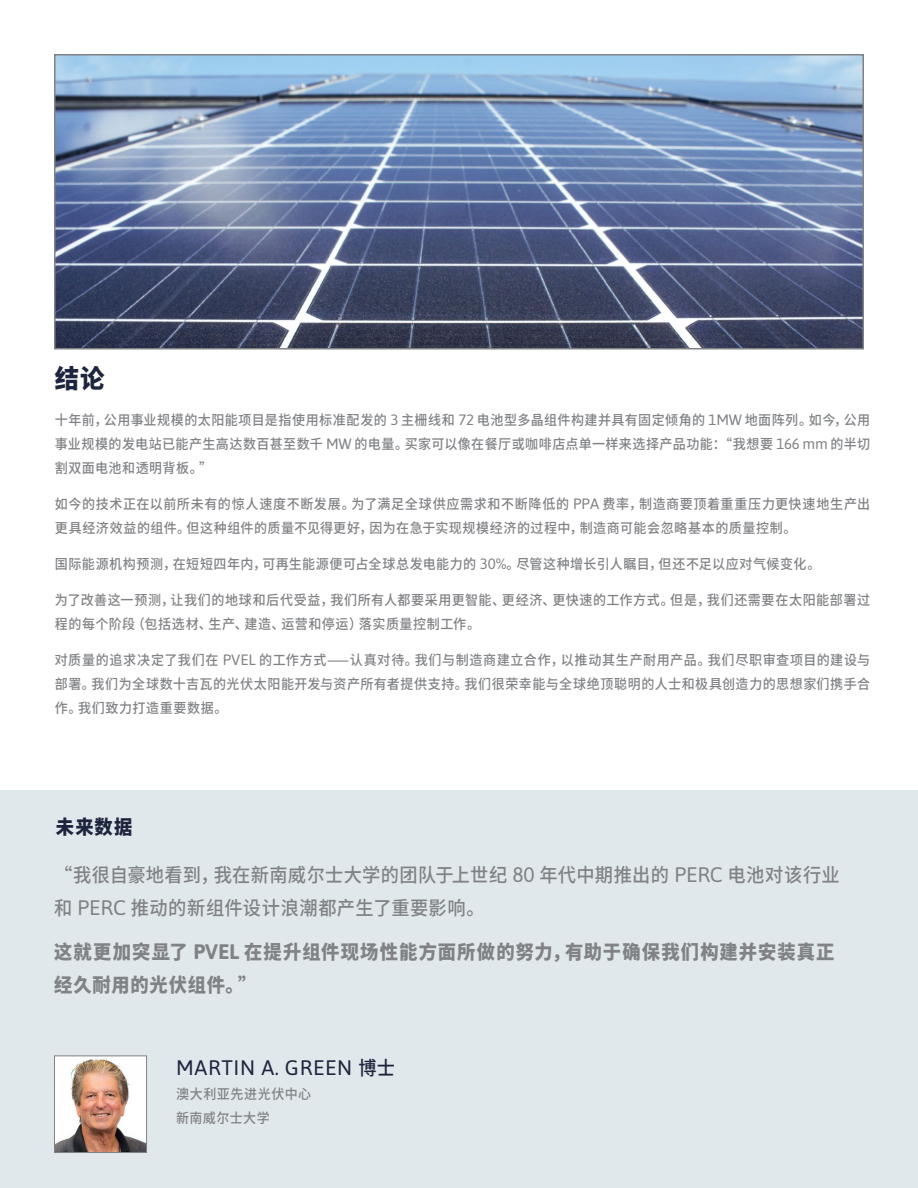
<style>
.page{position:relative;width:918px;height:1188px;background:#fff}
.page>*{position:absolute;margin:0;border:0;box-sizing:border-box;transform-origin:0 0}
.t1{font:900 25.8px "Noto Sans CJ Ksc";color:#1d243d;scale:.95 1}
.t2{font:21px "Asap";letter-spacing:.03em;color:#1d243d}
.t3{font:500 19.35px/33px "Noto Sans CJ Ksc";letter-spacing:.015em;color:#808285;scale:.95 1}
.t4{font:900 19.35px/33px "Noto Sans CJ Ksc";letter-spacing:.06em;color:#808285;scale:.95 1}
.t5{font:900 19.35px "Noto Sans CJ Ksc";color:#1d243d;scale:.95 1}
.t6{font:500 13.8px/24px "Noto Sans CJ Ksc";letter-spacing:.04em;color:#808285;scale:.95 1}
.s1{font-family:"Asap";font-weight:400;font-size:15px}
.s2{font-family:"Asap";font-weight:400;font-size:21px}
.s3{font-family:"Asap";font-weight:700;font-size:21px}
.s4{font-family:"Noto Sans CJ Ksc";font-weight:500;font-size:19.35px}
</style>
<div class="page">
<img style="left:57px;top:57px;width:804px;height:290px">
<div style="left:54px;top:54px;width:810px;height:296px;border:2px solid #808285"></div>
<div style="left:0;top:790px;width:918px;height:398px;background:#e1e8ec"></div>
<img style="left:56px;top:1058px;width:89px;height:93px">
<div style="left:54px;top:1056px;width:93px;height:97px;border:1px solid #808285"></div>
<h1 class="t1" style="left:55px;top:364px;width:54px">结论</h1>
<p class="t6" style="left:55px;top:408px;width:860px;text-align:justify">十年前，公用事业规模的太阳能项目是指使用标准配发的 <span class="s1">3</span> 主栅线和 <span class="s1">72</span> 电池型多晶组件构建并具有固定倾角的 <span class="s1">1MW</span> 地面阵列。如今，公用事业规模的发电站已能产生高达数百甚至数千 <span class="s1">MW</span> 的电量。买家可以像在餐厅或咖啡店点单一样来选择产品功能：“我想要 <span class="s1">166 mm</span> 的半切割双面电池和透明背板。”</p>
<p class="t6" style="left:55px;top:492px;width:860px">如今的技术正在以前所未有的惊人速度不断发展。为了满足全球供应需求和不断降低的 <span class="s1">PPA</span> 费率，制造商要顶着重重压力更快速地生产出更具经济效益的组件。但这种组件的质量不见得更好，因为在急于实现规模经济的过程中，制造商可能会忽略基本的质量控制。</p>
<p class="t6" style="left:55px;top:552px;width:807px">国际能源机构预测，在短短四年内，可再生能源便可占全球总发电能力的 <span class="s1">30%</span>。尽管这种增长引人瞩目，但还不足以应对气候变化。</p>
<p class="t6" style="left:55px;top:588px;width:860px">为了改善这一预测，让我们的地球和后代受益，我们所有人都要采用更智能、更经济、更快速的工作方式。但是，我们还需要在太阳能部署过程的每个阶段（包括选材、生产、建造、运营和停运）落实质量控制工作。</p>
<p class="t6" style="left:55px;top:648px;width:860px;text-align:justify">对质量的追求决定了我们在 <span class="s1">PVEL</span> 的工作方式——认真对待。我们与制造商建立合作，以推动其生产耐用产品。我们尽职审查项目的建设与部署。我们为全球数十吉瓦的光伏太阳能开发与资产所有者提供支持。我们很荣幸能与全球绝顶聪明的人士和极具创造力的思想家们携手合作。我们致力打造重要数据。</p>
<h3 class="t5" style="left:56px;top:816px;width:82px">未来数据</h3>
<h3 class="t3" style="left:54px;top:859px;width:829px">“我很自豪地看到，我在新南威尔士大学的团队于上世纪 <span class="s2">80</span> 年代中期推出的 <span class="s2">PERC</span> 电池对该行业和 <span class="s2">PERC</span> 推动的新组件设计浪潮都产生了重要影响。</h3>
<h3 class="t4" style="left:54px;top:935px;width:823px">这就更加突显了 <span class="s3">PVEL</span> 在提升组件现场性能方面所做的努力，有助于确保我们构建并安装真正经久耐用的光伏组件。”</h3>
<h2 class="t2" style="left:176px;top:1053px;width:220px">MARTIN A. GREEN <span class="s4">博士</span></h2>
<p class="t6" style="left:176px;top:1083px;width:144px">澳大利亚先进光伏中心新南威尔士大学</p>
</div>
